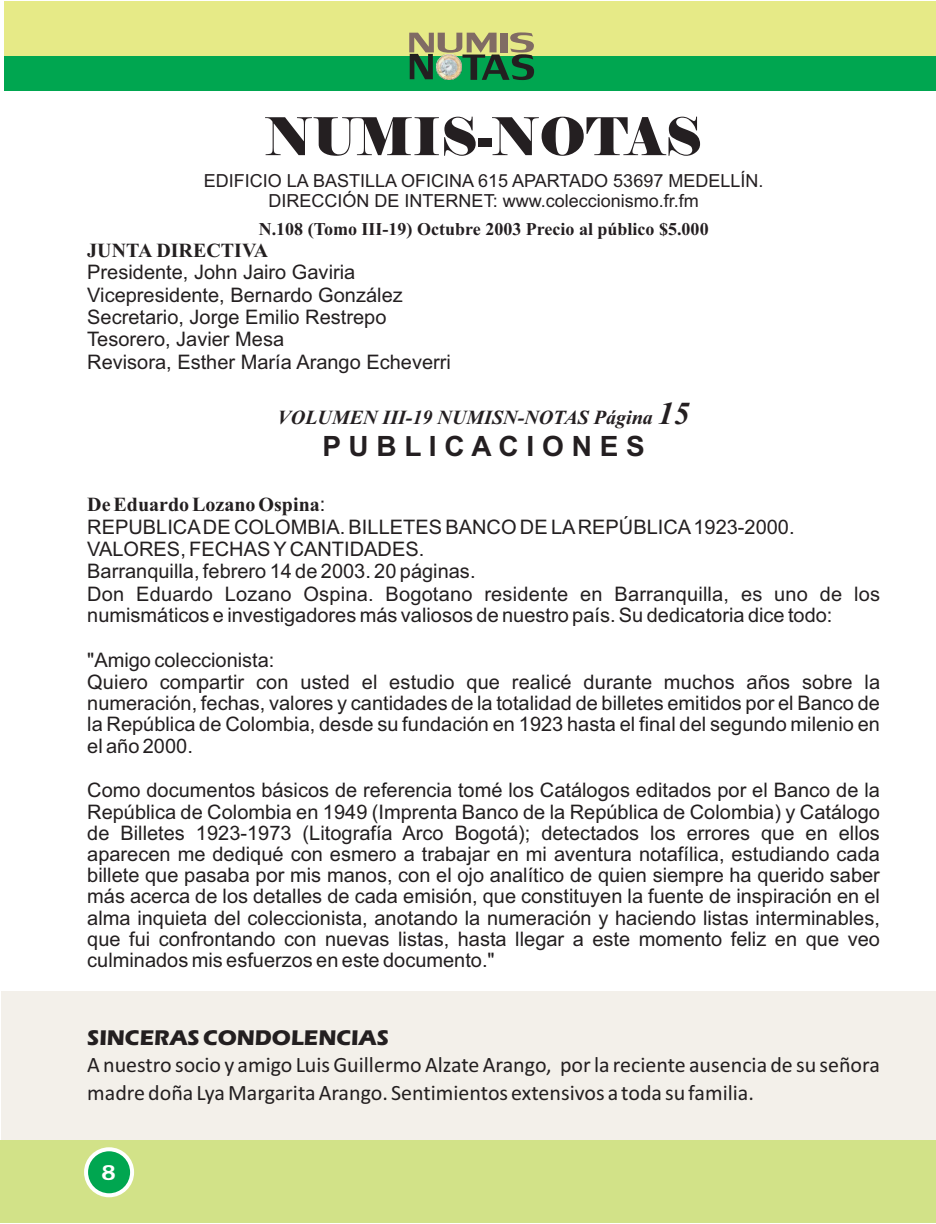
<style>
.page{position:relative;width:936px;height:1224px;background:#fff}
.page>*{position:absolute;margin:0;border:0;box-sizing:border-box;transform-origin:0 0}
.t1{font:54.4px "Lily UPC";color:#231f20;scale:1.15 1}
.t2{font:52px "Elephant";color:#241f21}
.t3{font:42.4px "Lily UPC";color:#806b64;scale:1.57 1}
.t4{font:31.8px "Lily UPC";color:#fff}
.t5{font:700 28px "Arial";color:#241f21}
.t6{font:22px/27.6px "Calibri";color:#231f20}
.t7{font:700 22px "Eras ITC";color:#231f20}
.t8{font:20px/21.2px "Arial";color:#231f20}
.t9{font:700 20px "Times New Roman";color:#231f20}
.t10{font:italic 700 20px "Times New Roman";color:#241f21}
.t11{font:18px/20.2px "Arial";color:#241f21;text-align:center}
.t12{font:700 18px "Times New Roman";color:#241f21}
.s1{font-size:32px}
.s2{font-family:"Arial";font-weight:400}
</style>
<div class="page">
<div style="left:1px;top:991px;width:934px;height:150px;background:#f3f0ea"></div>
<div style="left:0;top:1141px;width:935px;height:82px;background:#d2e288"></div>
<svg style="left:84px;top:1147px;width:50px;height:50px;background:#4bc082"></svg>
<div style="left:4px;top:1px;width:931px;height:55px;background:#e6ea87"></div>
<div style="left:4px;top:56px;width:931px;height:34px;background:#00a650"></div>
<svg style="left:409px;top:54px;width:24px;height:25px"></svg>
<img style="left:436px;top:54px;width:26px;height:26px">
<h3 class="t3" style="left:407px;top:24px;width:83px">NUMIS</h3>
<h1 class="t1" style="left:462px;top:43px;width:65px">TAS</h1>
<h2 class="t2" style="left:265px;top:105px;width:438px">NUMIS-NOTAS</h2>
<p class="t11" style="left:204px;top:173px;width:561px">EDIFICIO LA BASTILLA OFICINA 615 APARTADO 53697 MEDELLÍN.<br>DIRECCIÓN DE INTERNET: www.coleccionismo.fr.fm</p>
<p class="t12" style="left:259px;top:223px;width:451px">N.108 (Tomo III-19) Octubre 2003 Precio al público $5.000</p>
<p class="t9" style="left:87px;top:243px;width:182px">JUNTA DIRECTIVA</p>
<p class="t8" style="left:87px;top:263px;width:365px;line-height:22.4px">Presidente, John Jairo Gaviria Vicepresidente, Bernardo González Secretario, Jorge Emilio Restrepo Tesorero, Javier Mesa<br>Revisora, Esther María Arango Echeverri</p>
<p class="t10" style="left:277px;top:410px;width:414px">VOLUMEN III-19 NUMISN-NOTAS Página <span class="s1">15</span></p>
<h3 class="t5" style="left:322px;top:436px;width:324px">P U B L I C A C I O N E S</h3>
<p class="t9" style="left:87px;top:498px;width:239px">De Eduardo Lozano Ospina<span class="s2">:</span></p>
<p class="t8" style="left:87px;top:518px;width:794px;line-height:22px">REPUBLICA DE COLOMBIA. BILLETES BANCO DE LA REPÚBLICA 1923-2000.<br>VALORES, FECHAS Y CANTIDADES.<br>Barranquilla, febrero 14 de 2003. 20 páginas.<br>Don Eduardo Lozano Ospina. Bogotano residente en Barranquilla, es uno de los numismáticos e investigadores más valiosos de nuestro país. Su dedicatoria dice todo:</p>
<p class="t8" style="left:87px;top:651px;width:794px">"Amigo coleccionista:<br>Quiero compartir con usted el estudio que realicé durante muchos años sobre la numeración, fechas, valores y cantidades de la totalidad de billetes emitidos por el Banco de la República de Colombia, desde su fundación en 1923 hasta el final del segundo milenio en el año 2000.</p>
<p class="t8" style="left:87px;top:782px;width:794px;text-align:justify">Como documentos básicos de referencia tomé los Catálogos editados por el Banco de la República de Colombia en 1949 (Imprenta Banco de la República de Colombia) y Catálogo de Billetes 1923-1973 (Litografía Arco Bogotá); detectados los errores que en ellos aparecen me dediqué con esmero a trabajar en mi aventura notafílica, estudiando cada billete que pasaba por mis manos, con el ojo analítico de quien siempre ha querido saber más acerca de los detalles de cada emisión, que constituyen la fuente de inspiración en el alma inquieta del coleccionista, anotando la numeración y haciendo listas interminables, que fui confrontando con nuevas listas, hasta llegar a este momento feliz en que veo culminados mis esfuerzos en este documento."</p>
<p class="t7" style="left:87px;top:1029px;width:303px">SINCERAS CONDOLENCIAS</p>
<p class="t6" style="left:87px;top:1053px;width:794px">A nuestro socio y amigo Luis Guillermo Alzate Arango, por la reciente ausencia de su señora madre doña Lya Margarita Arango. Sentimientos extensivos a toda su familia.</p>
<h3 class="t4" style="left:101px;top:1158px;width:16px">8</h3>
</div>
